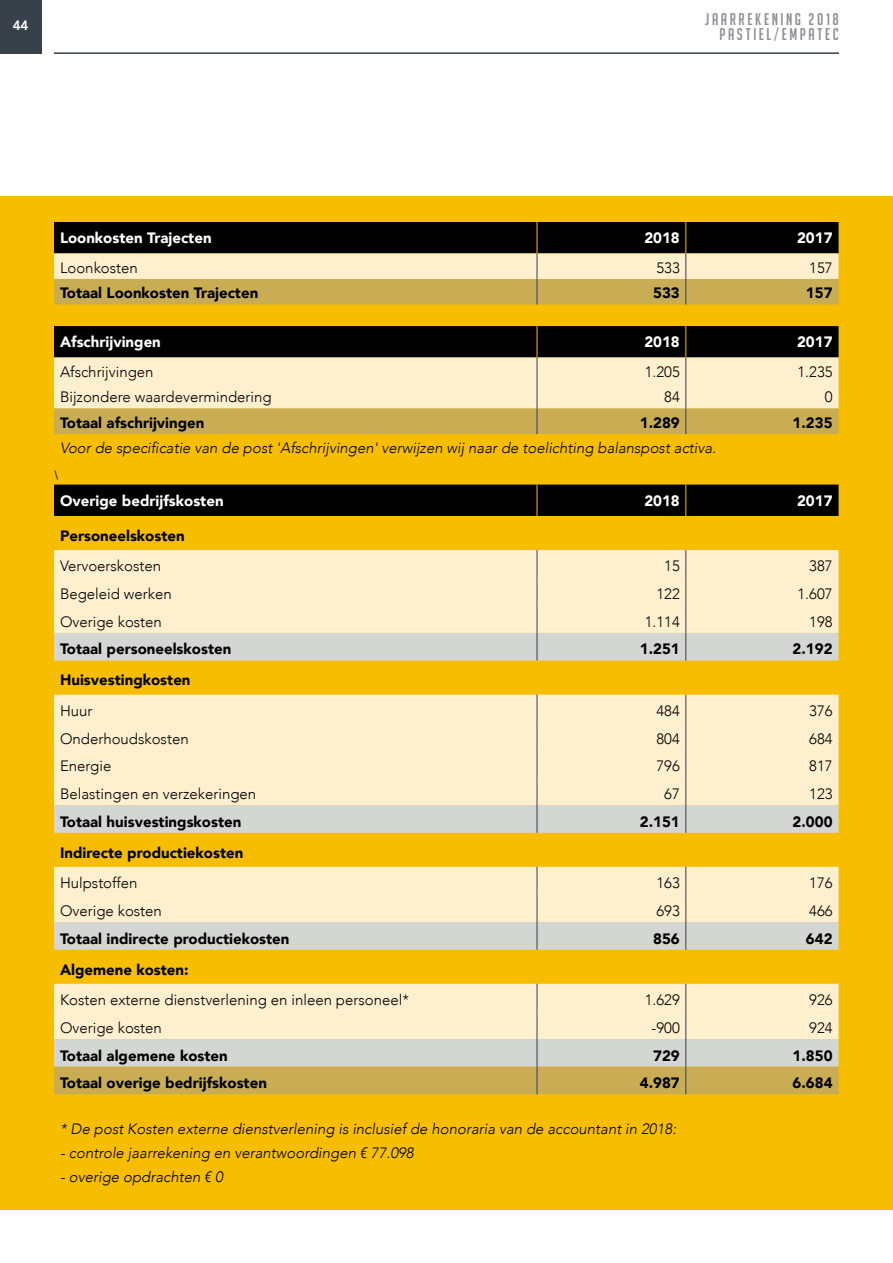
<style>
.page{position:relative;width:893px;height:1263px;background:#fff}
.page>*{position:absolute;margin:0;border:0;box-sizing:border-box;transform-origin:0 0}
.t1{font:18px "Adobe Arabic";color:#000}
.t2{font:16.5px/15px "Big Noodle Titling";letter-spacing:.16em;color:#8f8e95;text-align:right}
.t3{font:300 15px "Avenir";color:#000}
.t4{font:900 15px "Avenir";color:#000}
.t5{font:italic 300 15px "Avenir";color:#000}
.t6{font:900 15px "Avenir";color:#fff}
.t7{font:800 13.5px "Avenir";color:#fff}
</style>
<div class="page">
<div style="left:0;top:0;width:41px;height:54px;background:#38404a"></div>
<hr style="left:54px;top:52px;width:785px;height:2px;background:#38404a">
<div style="left:0;top:196px;width:893px;height:1013px;background:#f7be00"></div>
<svg style="left:54px;top:222px;width:785px;height:82px;background:#8c7f59"></svg>
<svg style="left:54px;top:326px;width:785px;height:108px;background:#a79a74"></svg>
<div style="left:54px;top:485px;width:785px;height:31px;background:#000"></div>
<div style="left:54px;top:550px;width:785px;height:83px;background:#feefce"></div>
<svg style="left:54px;top:633px;width:785px;height:351px"></svg>
<hr style="left:537px;top:485px;width:1px;height:31px;background:#f7be00">
<hr style="left:686px;top:485px;width:1px;height:31px;background:#f7be00">
<svg style="left:537px;top:695px;width:1px;height:138px"></svg>
<svg style="left:686px;top:695px;width:1px;height:138px"></svg>
<svg style="left:537px;top:867px;width:1px;height:83px"></svg>
<svg style="left:686px;top:867px;width:1px;height:83px"></svg>
<svg style="left:54px;top:984px;width:785px;height:110px;background:#e5d7b0"></svg>
<svg style="left:537px;top:550px;width:1px;height:111px"></svg>
<svg style="left:686px;top:550px;width:1px;height:111px"></svg>
<p class="t7" style="left:13px;top:15px;width:17px">44</p>
<p class="t2" style="left:705px;top:11px;width:135px">JAARREKENING 2018<br>PASTIEL/EMPATEC</p>
<p class="t6" style="left:60px;top:225px;width:153px">Loonkosten Trajecten</p>
<p class="t6" style="left:644px;top:225px;width:37px">2018</p>
<p class="t6" style="left:797px;top:225px;width:37px">2017</p>
<p class="t3" style="left:60px;top:259px;width:79px">Loonkosten</p>
<p class="t3" style="left:656px;top:259px;width:25px">533</p>
<p class="t3" style="left:809px;top:259px;width:25px">157</p>
<p class="t4" style="left:60px;top:280px;width:200px">Totaal Loonkosten Trajecten</p>
<p class="t4" style="left:653px;top:280px;width:28px">533</p>
<p class="t4" style="left:806px;top:280px;width:28px">157</p>
<p class="t6" style="left:60px;top:329px;width:102px">Afschrijvingen</p>
<p class="t6" style="left:644px;top:329px;width:37px">2018</p>
<p class="t6" style="left:797px;top:329px;width:37px">2017</p>
<p class="t3" style="left:60px;top:363px;width:95px">Afschrijvingen</p>
<p class="t3" style="left:645px;top:363px;width:37px">1.205</p>
<p class="t3" style="left:797px;top:363px;width:37px">1.235</p>
<p class="t3" style="left:60px;top:388px;width:213px">Bijzondere waardevermindering</p>
<p class="t3" style="left:664px;top:388px;width:17px">84</p>
<p class="t3" style="left:825px;top:388px;width:9px">0</p>
<p class="t4" style="left:60px;top:410px;width:146px">Totaal afschrijvingen</p>
<p class="t4" style="left:640px;top:410px;width:41px">1.289</p>
<p class="t4" style="left:793px;top:410px;width:41px">1.235</p>
<p class="t5" style="left:60px;top:439px;width:658px">Voor de specificatie van de post 'Afschrijvingen' verwijzen wij naar de toelichting balanspost activa.</p>
<p class="t1" style="left:54px;top:462px;width:6px">\</p>
<p class="t6" style="left:60px;top:488px;width:165px">Overige bedrijfskosten</p>
<p class="t6" style="left:644px;top:488px;width:37px">2018</p>
<p class="t6" style="left:797px;top:488px;width:37px">2017</p>
<p class="t4" style="left:60px;top:523px;width:126px">Personeelskosten</p>
<p class="t3" style="left:60px;top:557px;width:103px">Vervoerskosten</p>
<p class="t3" style="left:664px;top:557px;width:17px">15</p>
<p class="t3" style="left:809px;top:557px;width:25px">387</p>
<p class="t3" style="left:60px;top:585px;width:113px">Begeleid werken</p>
<p class="t3" style="left:656px;top:585px;width:25px">122</p>
<p class="t3" style="left:797px;top:585px;width:37px">1.607</p>
<p class="t3" style="left:60px;top:613px;width:103px">Overige kosten</p>
<p class="t3" style="left:645px;top:613px;width:37px">1.114</p>
<p class="t3" style="left:809px;top:613px;width:25px">198</p>
<p class="t4" style="left:60px;top:636px;width:173px">Totaal personeelskosten</p>
<p class="t4" style="left:640px;top:636px;width:41px">1.251</p>
<p class="t4" style="left:793px;top:636px;width:41px">2.192</p>
<p class="t4" style="left:60px;top:667px;width:132px">Huisvestingkosten</p>
<p class="t3" style="left:60px;top:702px;width:34px">Huur</p>
<p class="t3" style="left:656px;top:702px;width:25px">484</p>
<p class="t3" style="left:809px;top:702px;width:25px">376</p>
<p class="t3" style="left:60px;top:730px;width:130px">Onderhoudskosten</p>
<p class="t3" style="left:656px;top:730px;width:25px">804</p>
<p class="t3" style="left:809px;top:730px;width:25px">684</p>
<p class="t3" style="left:60px;top:757px;width:53px">Energie</p>
<p class="t3" style="left:656px;top:757px;width:25px">796</p>
<p class="t3" style="left:809px;top:757px;width:25px">817</p>
<p class="t3" style="left:60px;top:785px;width:198px">Belastingen en verzekeringen</p>
<p class="t3" style="left:664px;top:785px;width:17px">67</p>
<p class="t3" style="left:809px;top:785px;width:25px">123</p>
<p class="t4" style="left:60px;top:808px;width:183px">Totaal huisvestingskosten</p>
<p class="t4" style="left:640px;top:808px;width:41px">2.151</p>
<p class="t4" style="left:793px;top:808px;width:41px">2.000</p>
<p class="t4" style="left:60px;top:839px;width:185px">Indirecte productiekosten</p>
<p class="t3" style="left:60px;top:874px;width:79px">Hulpstoffen</p>
<p class="t3" style="left:656px;top:874px;width:25px">163</p>
<p class="t3" style="left:809px;top:874px;width:25px">176</p>
<p class="t3" style="left:60px;top:902px;width:103px">Overige kosten</p>
<p class="t3" style="left:656px;top:902px;width:25px">693</p>
<p class="t3" style="left:809px;top:902px;width:25px">466</p>
<p class="t4" style="left:60px;top:925px;width:231px">Totaal indirecte productiekosten</p>
<p class="t4" style="left:653px;top:925px;width:28px">856</p>
<p class="t4" style="left:806px;top:925px;width:28px">642</p>
<p class="t4" style="left:60px;top:956px;width:130px">Algemene kosten:</p>
<p class="t3" style="left:60px;top:991px;width:351px">Kosten externe dienstverlening en inleen personeel*</p>
<p class="t3" style="left:645px;top:991px;width:37px">1.629</p>
<p class="t3" style="left:809px;top:991px;width:25px">926</p>
<p class="t3" style="left:60px;top:1019px;width:103px">Overige kosten</p>
<p class="t3" style="left:651px;top:1019px;width:30px">-900</p>
<p class="t3" style="left:809px;top:1019px;width:25px">924</p>
<p class="t4" style="left:60px;top:1042px;width:169px">Totaal algemene kosten</p>
<p class="t4" style="left:653px;top:1042px;width:28px">729</p>
<p class="t4" style="left:793px;top:1042px;width:41px">1.850</p>
<p class="t4" style="left:60px;top:1070px;width:208px">Totaal overige bedrijfskosten</p>
<p class="t4" style="left:640px;top:1070px;width:41px">4.987</p>
<p class="t4" style="left:793px;top:1070px;width:41px">6.684</p>
<p class="t5" style="left:60px;top:1120px;width:618px">* De post Kosten externe dienstverlening is inclusief de honoraria van de accountant in 2018:</p>
<p class="t5" style="left:60px;top:1144px;width:355px">- controle jaarrekening en verantwoordingen € 77.098</p>
<p class="t5" style="left:60px;top:1168px;width:164px">- overige opdrachten € 0</p>
</div>
